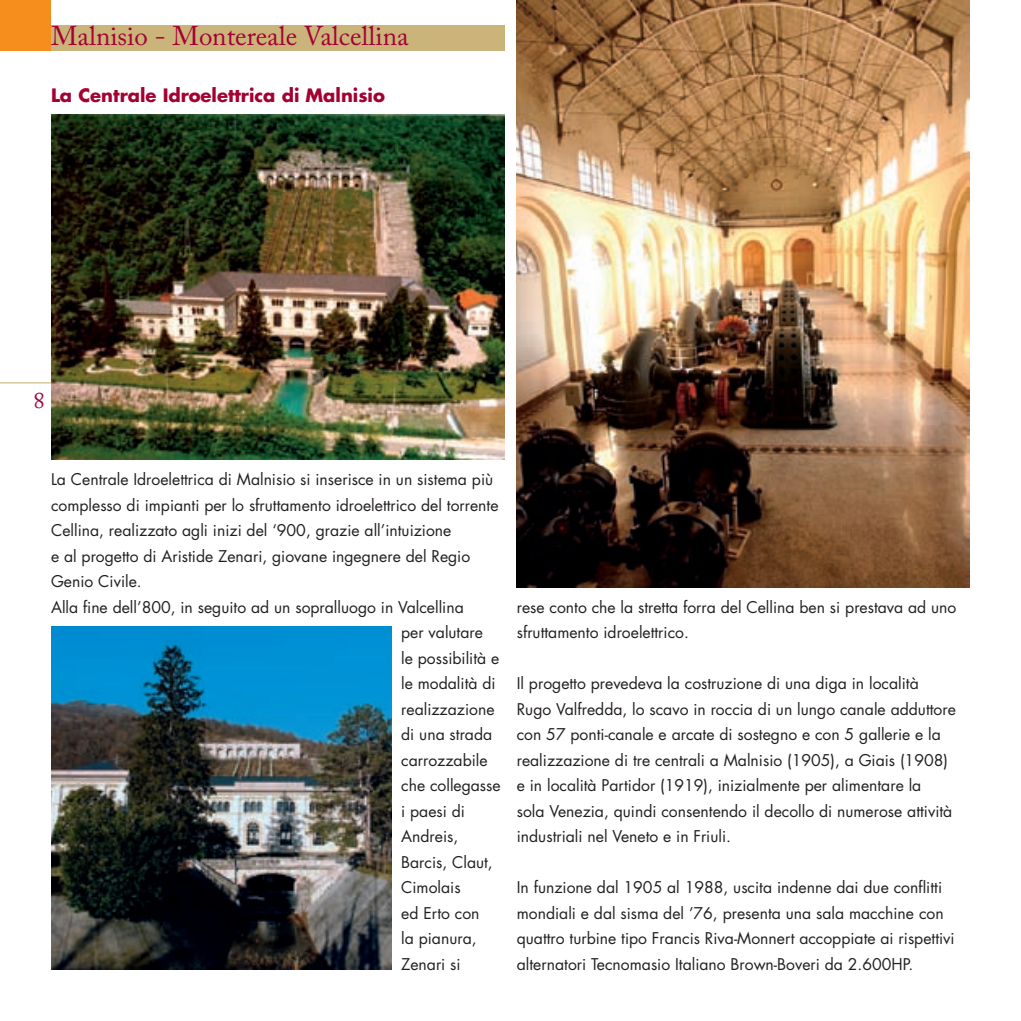
<style>
.page{position:relative;width:1021px;height:1021px;background:#fff}
.page>*{position:absolute;margin:0;border:0;box-sizing:border-box;transform-origin:0 0}
.t1{font:27px "Adobe Caslon Pro";color:#a40133}
.t2{font:700 18px "Futura";color:#a40133}
.t3{font:15.75px/25.4px "Futura";color:#231f20}
</style>
<div class="page">
<hr style="left:0;top:382px;width:51px;height:1px;background:#cbb47a">
<div style="left:0;top:0;width:51px;height:51px;background:#f68e1e"></div>
<div style="left:51px;top:26px;width:453px;height:25px;background:#cbb47a"></div>
<img style="left:51px;top:114px;width:453px;height:345px">
<img style="left:51px;top:626px;width:340px;height:343px">
<img style="left:517px;top:0;width:452px;height:587px">
<h1 class="t1" style="left:51px;top:20px;width:359px">Malnisio - Montereale Valcellina</h1>
<p class="t2" style="left:51px;top:83px;width:335px">La Centrale Idroelettrica di Malnisio</p>
<p class="t3" style="left:51px;top:466px;width:443px">La Centrale Idroelettrica di Malnisio si inserisce in un sistema più</p>
<p class="t3" style="left:51px;top:492px;width:449px">complesso di impianti per lo sfruttamento idroelettrico del torrente</p>
<p class="t3" style="left:51px;top:517px;width:402px">Cellina, realizzato agli inizi del ‘900, grazie all’intuizione</p>
<p class="t3" style="left:51px;top:543px;width:421px">e al progetto di Aristide Zenari, giovane ingegnere del Regio</p>
<p class="t3" style="left:51px;top:568px;width:92px">Genio Civile.</p>
<p class="t3" style="left:51px;top:594px;width:414px">Alla fine dell’800, in seguito ad un sopralluogo in Valcellina</p>
<p class="t3" style="left:401px;top:619px;width:83px">per valutare</p>
<p class="t3" style="left:401px;top:645px;width:100px">le possibilità e</p>
<p class="t3" style="left:401px;top:670px;width:96px">le modalità di</p>
<p class="t3" style="left:401px;top:696px;width:95px">realizzazione</p>
<p class="t3" style="left:401px;top:722px;width:92px">di una strada</p>
<p class="t3" style="left:401px;top:747px;width:88px">carrozzabile</p>
<p class="t3" style="left:401px;top:773px;width:101px">che collegasse</p>
<p class="t3" style="left:401px;top:798px;width:65px">i paesi di</p>
<p class="t3" style="left:401px;top:824px;width:59px">Andreis,</p>
<p class="t3" style="left:401px;top:849px;width:93px">Barcis, Claut,</p>
<p class="t3" style="left:401px;top:875px;width:61px">Cimolais</p>
<p class="t3" style="left:401px;top:900px;width:80px">ed Erto con</p>
<p class="t3" style="left:401px;top:926px;width:77px">la pianura,</p>
<p class="t3" style="left:401px;top:951px;width:61px">Zenari si</p>
<p class="t3" style="left:517px;top:594px;width:441px">rese conto che la stretta forra del Cellina ben si prestava ad uno sfruttamento idroelettrico.</p>
<p class="t3" style="left:517px;top:670px;width:440px">Il progetto prevedeva la costruzione di una diga in località Rugo Valfredda, lo scavo in roccia di un lungo canale adduttore con 57 ponti-canale e arcate di sostegno e con 5 gallerie e la realizzazione di tre centrali a Malnisio (1905), a Giais (1908) e in località Partidor (1919), inizialmente per alimentare la<br>sola Venezia, quindi consentendo il decollo di numerose attività industriali nel Veneto e in Friuli.</p>
<p class="t3" style="left:517px;top:875px;width:439px">In funzione dal 1905 al 1988, uscita indenne dai due conflitti mondiali e dal sisma del ’76, presenta una sala macchine con quattro turbine tipo Francis Riva-Monnert accoppiate ai rispettivi alternatori Tecnomasio Italiano Brown-Boveri da 2.600HP.</p>
</div>
